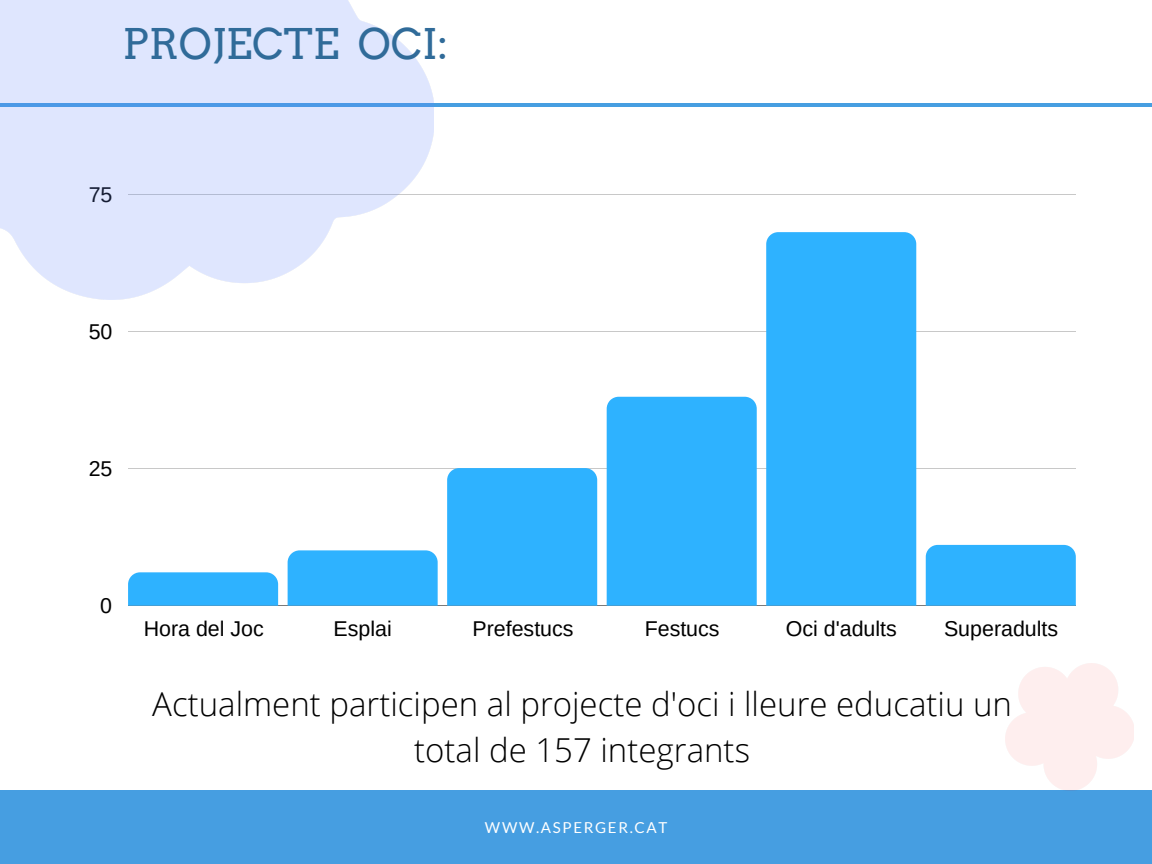
<style>
.page{position:relative;width:1152px;height:864px;background:#fff}
.page>*{position:absolute;margin:0;border:0;box-sizing:border-box;transform-origin:0 0}
.t1{font:42.3px "Arvo";color:#306b99}
.t2{font:300 33px/46.2px "Open Sans";color:#000;text-align:center}
.t3{font:21.45px "Arimo";color:#000}
.t4{font:15.15px "Lato";letter-spacing:.11em;color:#fff}
</style>
<div class="page">
<div style="left:0;top:790px;width:1152px;height:74px;background:#469ee1"></div>
<img style="left:1006px;top:664px;width:128px;height:127px">
<hr style="left:128px;top:194px;width:948px;height:1px;background:#222">
<hr style="left:128px;top:331px;width:948px;height:1px;background:#222">
<hr style="left:128px;top:468px;width:948px;height:1px;background:#222">
<hr style="left:128px;top:605px;width:948px;height:1px;background:#222">
<svg style="left:128px;top:572px;width:150px;height:34px"></svg>
<div style="left:288px;top:550px;width:150px;height:56px;background:#2eb2ff"></div>
<div style="left:447px;top:468px;width:150px;height:138px;background:#2eb2ff"></div>
<div style="left:607px;top:397px;width:150px;height:209px;background:#2eb2ff"></div>
<div style="left:766px;top:232px;width:150px;height:374px;background:#2eb2ff"></div>
<div style="left:926px;top:545px;width:150px;height:61px;background:#2eb2ff"></div>
<hr style="left:0;top:104px;width:1152px;height:3px;background:#469ee1">
<img style="left:0;top:0;width:434px;height:299px">
<p class="t1" style="left:122px;top:18px;width:328px">PROJECTE OCI:</p>
<p class="t3" style="left:89px;top:182px;width:25px">75</p>
<p class="t3" style="left:89px;top:319px;width:25px">50</p>
<p class="t3" style="left:89px;top:456px;width:25px">25</p>
<p class="t3" style="left:100px;top:594px;width:13px">0</p>
<p class="t3" style="left:144px;top:617px;width:122px">Hora del Joc</p>
<p class="t3" style="left:333px;top:617px;width:60px">Esplai</p>
<p class="t3" style="left:473px;top:617px;width:103px">Prefestucs</p>
<p class="t3" style="left:645px;top:617px;width:76px">Festucs</p>
<p class="t3" style="left:786px;top:617px;width:113px">Oci d'adults</p>
<p class="t3" style="left:944px;top:617px;width:116px">Superadults</p>
<p class="t2" style="left:152px;top:680px;width:861px">Actualment participen al projecte d'oci i lleure educatiu un total de 157 integrants</p>
<p class="t4" style="left:485px;top:818px;width:184px">WWW.ASPERGER.CAT</p>
</div>
